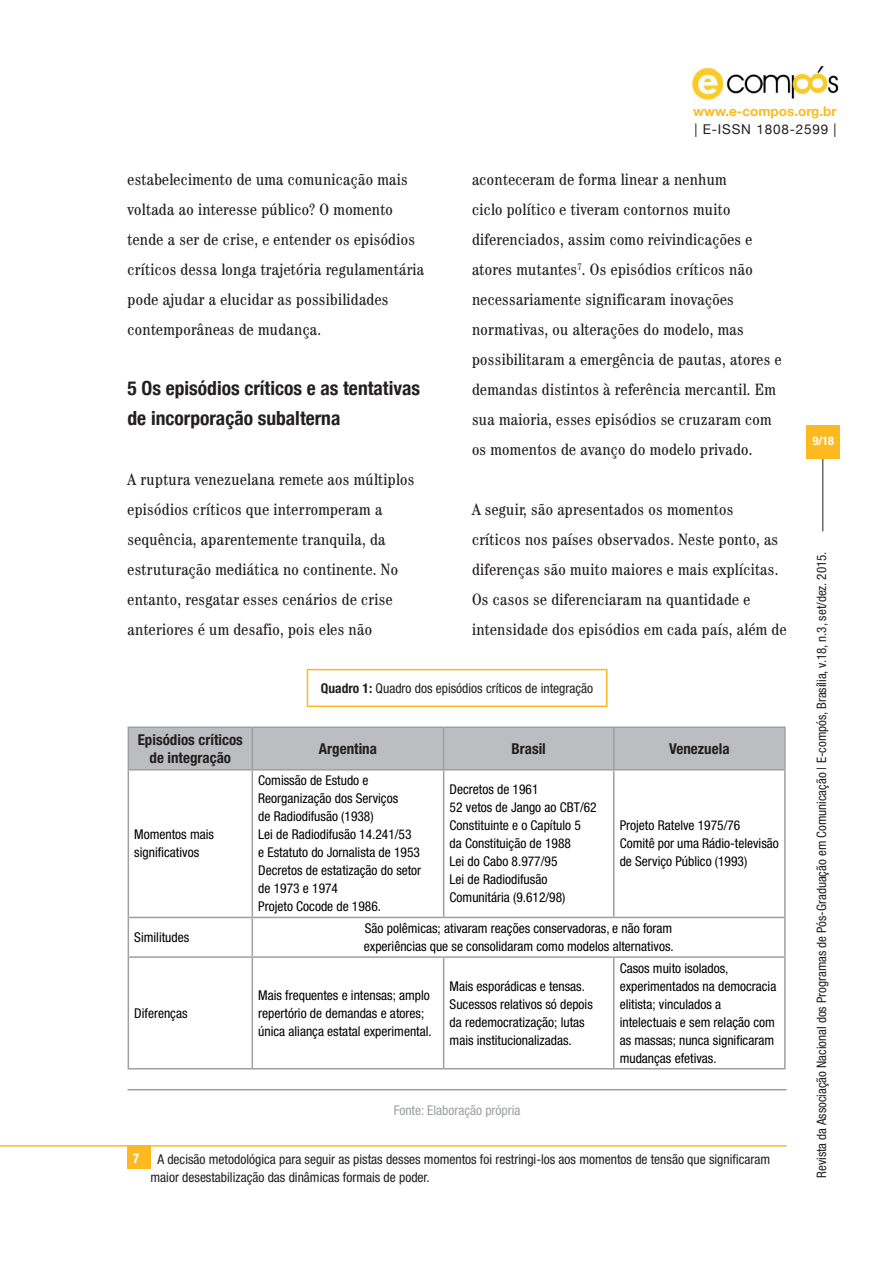
<style>
.page{position:relative;width:893px;height:1263px;background:#fff}
.page>*{position:absolute;margin:0;border:0;box-sizing:border-box;transform-origin:0 0}
.t1{font:700 condensed 19.5px/30px "Helvetica Neue";color:#231f20}
.t2{font:condensed 16.5px/30px "Century IT Cby BT";letter-spacing:.02em;color:#231f20}
.t3{font:700 condensed 15px/18px "Helvetica Neue LT Pro";color:#231f20;text-align:center}
.t4{font:condensed 13.5px/18px "Helvetica Neue LT Pro";color:#000}
.t5{font:condensed 13.5px/18px "Helvetica Neue LT Pro";color:#231f20}
.t6{font:condensed 13.5px "Helvetica Neue LT Std";color:#9d9fa2}
.t7{font:700 13.5px "Helvetica Neue";color:#fdba20}
.t8{font:13.5px "Helvetica Neue";letter-spacing:.06em;color:#231f20}
.t9{font:700 condensed 13.5px "Helvetica Neue";color:#fff}
.t10{font:condensed 13.05px "Helvetica Neue LT Std";color:#231f20}
.t11{font:700 condensed 12px "Helvetica Neue";color:#fff}
.s1{font-weight:700}
</style>
<div class="page">
<hr style="left:822px;top:455px;width:1px;height:76px;background:#231f20">
<div style="left:806px;top:425px;width:34px;height:33px;background:#fdba20"></div>
<img style="left:692px;top:66px;width:147px;height:34px">
<div style="left:128px;top:1145px;width:23px;height:23px;background:#fdba20"></div>
<hr style="left:0;top:1145px;width:787px;height:1px;background:#fdba20">
<div style="left:129px;top:728px;width:655px;height:41px;background:#bcbdc0"></div>
<hr style="left:128px;top:726px;width:124px;height:2px;background:#9d9fa2">
<hr style="left:128px;top:728px;width:1px;height:41px;background:#9d9fa2">
<hr style="left:252px;top:726px;width:192px;height:2px;background:#9d9fa2">
<hr style="left:252px;top:728px;width:1px;height:41px;background:#9d9fa2">
<hr style="left:444px;top:726px;width:170px;height:2px;background:#9d9fa2">
<hr style="left:443px;top:728px;width:1px;height:41px;background:#9d9fa2">
<hr style="left:614px;top:726px;width:172px;height:2px;background:#9d9fa2">
<hr style="left:613px;top:728px;width:1px;height:41px;background:#9d9fa2">
<hr style="left:784px;top:728px;width:2px;height:41px;background:#9d9fa2">
<hr style="left:128px;top:769px;width:124px;height:1px;background:#9d9fa2">
<hr style="left:128px;top:770px;width:1px;height:147px;background:#9d9fa2">
<hr style="left:252px;top:769px;width:192px;height:1px;background:#9d9fa2">
<hr style="left:252px;top:770px;width:1px;height:147px;background:#9d9fa2">
<hr style="left:444px;top:769px;width:170px;height:1px;background:#9d9fa2">
<hr style="left:443px;top:770px;width:1px;height:147px;background:#9d9fa2">
<hr style="left:614px;top:769px;width:172px;height:1px;background:#9d9fa2">
<hr style="left:613px;top:770px;width:1px;height:147px;background:#9d9fa2">
<hr style="left:784px;top:770px;width:2px;height:147px;background:#9d9fa2">
<hr style="left:128px;top:917px;width:124px;height:1px;background:#9d9fa2">
<hr style="left:128px;top:918px;width:1px;height:38px;background:#9d9fa2">
<hr style="left:252px;top:917px;width:192px;height:1px;background:#9d9fa2">
<hr style="left:252px;top:918px;width:1px;height:38px;background:#9d9fa2">
<hr style="left:444px;top:917px;width:170px;height:1px;background:#9d9fa2">
<hr style="left:614px;top:917px;width:172px;height:1px;background:#9d9fa2">
<hr style="left:784px;top:918px;width:2px;height:38px;background:#9d9fa2">
<hr style="left:128px;top:956px;width:124px;height:2px;background:#9d9fa2">
<hr style="left:128px;top:958px;width:1px;height:110px;background:#9d9fa2">
<hr style="left:252px;top:956px;width:192px;height:2px;background:#9d9fa2">
<hr style="left:252px;top:958px;width:1px;height:110px;background:#9d9fa2">
<hr style="left:444px;top:956px;width:170px;height:2px;background:#9d9fa2">
<hr style="left:443px;top:958px;width:1px;height:110px;background:#9d9fa2">
<hr style="left:614px;top:956px;width:172px;height:2px;background:#9d9fa2">
<hr style="left:613px;top:958px;width:1px;height:110px;background:#9d9fa2">
<hr style="left:784px;top:958px;width:2px;height:110px;background:#9d9fa2">
<hr style="left:128px;top:1068px;width:124px;height:1px;background:#9d9fa2">
<hr style="left:252px;top:1068px;width:192px;height:1px;background:#9d9fa2">
<hr style="left:444px;top:1068px;width:170px;height:1px;background:#9d9fa2">
<hr style="left:614px;top:1068px;width:172px;height:1px;background:#9d9fa2">
<div style="left:307px;top:669px;width:300px;height:38px;border:2px solid #fdba20"></div>
<hr style="left:128px;top:1089px;width:659px;height:1px;background:#9d9fa2">
<p class="t2" style="left:128px;top:164px;width:298px">estabelecimento de uma comunicação mais voltada ao interesse público? O momento tende a ser de crise, e entender os episódios críticos dessa longa trajetória regulamentária pode ajudar a elucidar as possibilidades contemporâneas de mudança.</p>
<p class="t1" style="left:128px;top:372px;width:294px">5 Os episódios críticos e as tentativas de incorporação subalterna</p>
<p class="t7" style="left:693px;top:99px;width:145px">www.e-compos.org.br</p>
<p class="t8" style="left:694px;top:118px;width:144px">| E-ISSN 1808-2599 |</p>
<p class="t2" style="left:472px;top:164px;width:311px">aconteceram de forma linear a nenhum<br>ciclo político e tiveram contornos muito diferenciados, assim como reivindicações e atores mutantes<sup>7</sup>. Os episódios críticos não necessariamente significaram inovações normativas, ou alterações do modelo, mas possibilitaram a emergência de pautas, atores e demandas distintos à referência mercantil. Em sua maioria, esses episódios se cruzaram com os momentos de avanço do modelo privado.</p>
<p class="t11" style="left:813px;top:431px;width:23px">9/18</p>
<p class="t2" style="left:128px;top:464px;width:288px">A ruptura venezuelana remete aos múltiplos episódios críticos que interromperam a sequência, aparentemente tranquila, da estruturação mediática no continente. No entanto, resgatar esses cenários de crise anteriores é um desafio, pois eles não</p>
<p class="t2" style="left:472px;top:494px;width:316px">A seguir, são apresentados os momentos<br>críticos nos países observados. Neste ponto, as diferenças são muito maiores e mais explícitas.<br>Os casos se diferenciaram na quantidade e intensidade dos episódios em cada país, além de</p>
<p class="t5" style="left:321px;top:679px;width:274px"><span class="s1">Quadro 1:</span> Quadro dos episódios críticos de integração</p>
<p class="t3" style="left:138px;top:730px;width:107px">Episódios críticos de integração</p>
<p class="t3" style="left:319px;top:739px;width:60px">Argentina</p>
<p class="t3" style="left:511px;top:739px;width:36px">Brasil</p>
<p class="t3" style="left:669px;top:739px;width:62px">Venezuela</p>
<p class="t4" style="left:134px;top:825px;width:81px">Momentos mais significativos</p>
<p class="t4" style="left:258px;top:771px;width:164px">Comissão de Estudo e<br>Reorganização dos Serviços<br>de Radiodifusão (1938)<br>Lei de Radiodifusão 14.241/53<br>e Estatuto do Jornalista de 1953<br>Decretos de estatização do setor de 1973 e 1974<br>Projeto Cocode de 1986.</p>
<p class="t4" style="left:450px;top:780px;width:149px">Decretos de 1961<br>52 vetos de Jango ao CBT/62<br>Constituinte e o Capítulo 5<br>da Constituição de 1988<br>Lei do Cabo 8.977/95<br>Lei de Radiodifusão<br>Comunitária (9.612/98)</p>
<p class="t4" style="left:620px;top:816px;width:161px">Projeto Ratelve 1975/76<br>Comitê por uma Rádio-televisão de Serviço Público (1993)</p>
<p class="t4" style="left:134px;top:928px;width:56px">Similitudes</p>
<p class="t4" style="left:364px;top:919px;width:311px">São polêmicas; ativaram reações conservadoras, e não foram experiências que se consolidaram como modelos alternativos.</p>
<p class="t4" style="left:134px;top:1004px;width:55px">Diferenças</p>
<p class="t4" style="left:258px;top:986px;width:175px">Mais frequentes e intensas; amplo repertório de demandas e atores; única aliança estatal experimental.</p>
<p class="t4" style="left:450px;top:977px;width:145px">Mais esporádicas e tensas.<br>Sucessos relativos só depois da redemocratização; lutas mais institucionalizadas.</p>
<p class="t6" style="left:394px;top:1102px;width:128px">Fonte: Elaboração própria</p>
<p class="t4" style="left:620px;top:959px;width:158px">Casos muito isolados, experimentados na democracia elitista; vinculados a intelectuais e sem relação com as massas; nunca significaram mudanças efetivas.</p>
<p class="t9" style="left:133px;top:1147px;width:8px">7</p>
<p class="t5" style="left:151px;top:1150px;width:621px;text-indent:7px">A decisão metodológica para seguir as pistas desses momentos foi restringi-los aos momentos de tensão que significaram maior desestabilização das dinâmicas formais de poder.</p>
<p class="t10" style="left:814px;top:1178px;width:628px;rotate:-90deg">Revista da Associação Nacional dos Programas de Pós-Graduação em Comunicação | E-compós, Brasília, v.18, n.3, set/dez. 2015.</p>
</div>
